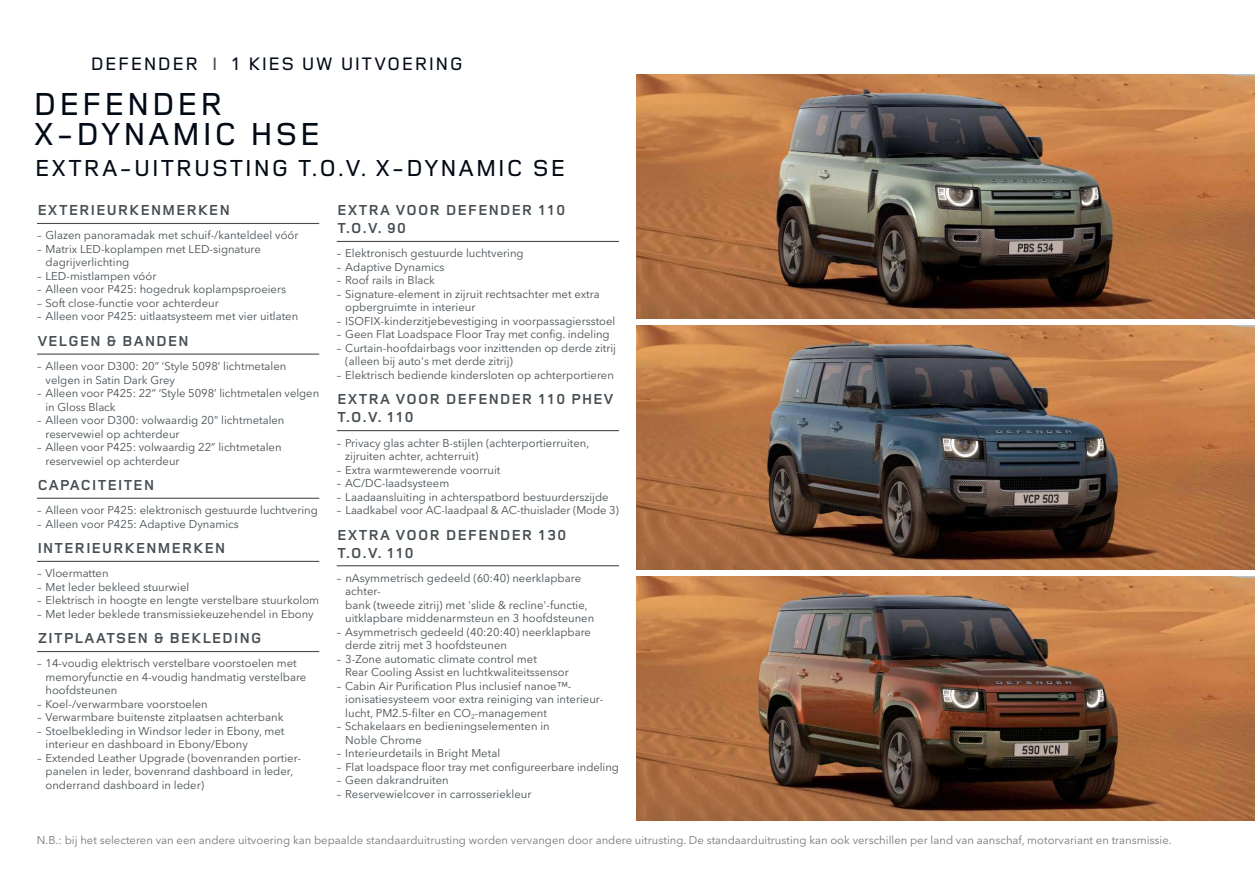
<style>
.page{position:relative;width:1255px;height:893px;background:#fff}
.page>*{position:absolute;margin:0;border:0;box-sizing:border-box;transform-origin:0 0}
.t1{font:500 33px/30px "Land Rover Wide";color:#020a16}
.t2{font:500 24px "Land Rover Wide";color:#020a16}
.t3{font:500 18.75px "Land Rover Wide";color:#020a16}
.t4{font:700 15px/18px "Land Rover Wide";color:#464e53}
.t5{font:11.25px/13.5px "Avenir Next W1 G";color:#464e53}
.t6{font:11.25px "Avenir Next W1 G";color:#757777}
.s1{color:#464e53}
</style>
<div class="page">
<hr style="left:37px;top:223px;width:282px;height:1px;background:#464e53">
<hr style="left:37px;top:354px;width:282px;height:1px;background:#464e53">
<hr style="left:37px;top:498px;width:282px;height:1px;background:#464e53">
<hr style="left:37px;top:561px;width:282px;height:1px;background:#464e53">
<hr style="left:37px;top:651px;width:282px;height:1px;background:#464e53">
<hr style="left:337px;top:241px;width:282px;height:1px;background:#464e53">
<hr style="left:337px;top:430px;width:282px;height:1px;background:#464e53">
<hr style="left:337px;top:565px;width:282px;height:1px;background:#464e53">
<img style="left:636px;top:576px;width:618px;height:245px">
<img style="left:636px;top:74px;width:618px;height:245px">
<img style="left:636px;top:325px;width:618px;height:245px">
<h3 class="t3" style="left:90px;top:50px;width:375px">DEFENDER <span class="s1">I</span> 1 KIES UW UITVOERING</h3>
<h1 class="t1" style="left:33px;top:87px;width:290px">DEFENDER<br>X-DYNAMIC HSE</h1>
<h2 class="t2" style="left:34px;top:151px;width:534px">EXTRA-UITRUSTING T.O.V. X-DYNAMIC SE</h2>
<h3 class="t4" style="left:37px;top:201px;width:195px">EXTERIEURKENMERKEN</h3>
<p class="t5" style="left:37px;top:229px;width:263px">– Glazen panoramadak met schuif-/kanteldeel vóór</p>
<p class="t5" style="left:45px;top:242px;width:217px;text-indent:-9px">– Matrix LED-koplampen met LED-signature dagrijverlichting</p>
<p class="t5" style="left:37px;top:269px;width:121px">– LED-mistlampen vóór</p>
<p class="t5" style="left:37px;top:283px;width:250px">– Alleen voor P425: hogedruk koplampsproeiers</p>
<p class="t5" style="left:37px;top:296px;width:183px">– Soft close-functie voor achterdeur</p>
<p class="t5" style="left:37px;top:310px;width:263px">– Alleen voor P425: uitlaatsysteem met vier uitlaten</p>
<h3 class="t4" style="left:37px;top:331px;width:154px">VELGEN &amp; BANDEN</h3>
<p class="t5" style="left:45px;top:359px;width:242px;text-indent:-9px">– Alleen voor D300: 20” ‘Style 5098’ lichtmetalen velgen in Satin Dark Grey</p>
<p class="t5" style="left:45px;top:386px;width:275px;text-indent:-9px">– Alleen voor P425: 22” ‘Style 5098’ lichtmetalen velgen in Gloss Black</p>
<p class="t5" style="left:45px;top:413px;width:240px;text-indent:-9px">– Alleen voor D300: volwaardig 20” lichtmetalen reservewiel op achterdeur</p>
<p class="t5" style="left:45px;top:440px;width:237px;text-indent:-9px">– Alleen voor P425: volwaardig 22” lichtmetalen reservewiel op achterdeur</p>
<h3 class="t4" style="left:37px;top:475px;width:119px">CAPACITEITEN</h3>
<p class="t5" style="left:37px;top:503px;width:282px">– Alleen voor P425: elektronisch gestuurde luchtvering</p>
<p class="t5" style="left:37px;top:517px;width:203px">– Alleen voor P425: Adaptive Dynamics</p>
<h3 class="t4" style="left:37px;top:538px;width:190px">INTERIEURKENMERKEN</h3>
<p class="t5" style="left:37px;top:567px;width:73px">– Vloermatten</p>
<p class="t5" style="left:37px;top:580px;width:154px">– Met leder bekleed stuurwiel</p>
<p class="t5" style="left:37px;top:594px;width:284px">– Elektrisch in hoogte en lengte verstelbare stuurkolom</p>
<p class="t5" style="left:37px;top:607px;width:278px">– Met leder beklede transmissiekeuzehendel in Ebony</p>
<h3 class="t4" style="left:37px;top:629px;width:227px">ZITPLAATSEN &amp; BEKLEDING</h3>
<p class="t5" style="left:45px;top:657px;width:262px;text-indent:-9px">– 14-voudig elektrisch verstelbare voorstoelen met memoryfunctie en 4-voudig handmatig verstelbare hoofdsteunen</p>
<p class="t5" style="left:37px;top:697px;width:172px">– Koel-/verwarmbare voorstoelen</p>
<p class="t5" style="left:37px;top:711px;width:248px">– Verwarmbare buitenste zitplaatsen achterbank</p>
<p class="t5" style="left:45px;top:724px;width:240px;text-indent:-9px">– Stoelbekleding in Windsor leder in Ebony, met interieur en dashboard in Ebony/Ebony</p>
<p class="t5" style="left:45px;top:751px;width:257px;text-indent:-9px">– Extended Leather Upgrade (bovenranden portier&shy;panelen in leder, bovenrand dashboard in leder, onderrand dashboard in leder)</p>
<h3 class="t4" style="left:337px;top:201px;width:230px">EXTRA VOOR DEFENDER 110<br>T.O.V. 90</h3>
<p class="t5" style="left:337px;top:247px;width:188px">– Elektronisch gestuurde luchtvering</p>
<p class="t5" style="left:337px;top:260px;width:109px">– Adaptive Dynamics</p>
<p class="t5" style="left:337px;top:274px;width:100px">– Roof rails in Black</p>
<p class="t5" style="left:345px;top:287px;width:256px;text-indent:-9px">– Signature-element in zijruit rechtsachter met extra opbergruimte in interieur</p>
<p class="t5" style="left:337px;top:314px;width:280px">– ISOFIX-kinderzitjebevestiging in voorpassagiersstoel</p>
<p class="t5" style="left:337px;top:328px;width:274px">– Geen Flat Loadspace Floor Tray met config. indeling</p>
<p class="t5" style="left:345px;top:341px;width:272px;text-indent:-9px">– Curtain-hoofdairbags voor inzittenden op derde zitrij (alleen bij auto's met derde zitrij)</p>
<p class="t5" style="left:337px;top:368px;width:278px">– Elektrisch bediende kindersloten op achterportieren</p>
<h3 class="t4" style="left:337px;top:390px;width:279px">EXTRA VOOR DEFENDER 110 PHEV<br>T.O.V. 110</h3>
<p class="t5" style="left:345px;top:436px;width:245px;text-indent:-9px">– Privacy glas achter B-stijlen (achterportierruiten, zijruiten achter, achterruit)</p>
<p class="t5" style="left:337px;top:463px;width:165px">– Extra warmtewerende voorruit</p>
<p class="t5" style="left:337px;top:476px;width:114px">– AC/DC-laadsysteem</p>
<p class="t5" style="left:337px;top:490px;width:273px">– Laadaansluiting in achterspatbord bestuurderszijde</p>
<p class="t5" style="left:337px;top:503px;width:284px">– Laadkabel voor AC-laadpaal &amp; AC-thuislader (Mode 3)</p>
<h3 class="t4" style="left:337px;top:525px;width:232px">EXTRA VOOR DEFENDER 130<br>T.O.V. 110</h3>
<p class="t5" style="left:345px;top:571px;width:250px;text-indent:-9px">– nAsymmetrisch gedeeld (60:40) neerklapbare achter-<br>bank (tweede zitrij) met 'slide &amp; recline'-functie, uitklapbare middenarmsteun en 3 hoofdsteunen</p>
<p class="t5" style="left:345px;top:625px;width:247px;text-indent:-9px">– Asymmetrisch gedeeld (40:20:40) neerklapbare derde zitrij met 3 hoofdsteunen</p>
<p class="t5" style="left:345px;top:652px;width:225px;text-indent:-9px">– 3-Zone automatic climate control met<br>Rear Cooling Assist en luchtkwaliteitssensor</p>
<p class="t5" style="left:345px;top:679px;width:259px;text-indent:-9px">– Cabin Air Purification Plus inclusief nanoe™- ionisatiesysteem voor extra reiniging van interieur&shy;lucht, PM2.5-filter en CO<sub>2</sub>-management</p>
<p class="t5" style="left:345px;top:719px;width:206px;text-indent:-9px">– Schakelaars en bedieningselementen in<br>Noble Chrome</p>
<p class="t5" style="left:337px;top:746px;width:165px">– Interieurdetails in Bright Metal</p>
<p class="t5" style="left:337px;top:760px;width:284px">– Flat loadspace floor tray met configureerbare indeling</p>
<p class="t5" style="left:337px;top:773px;width:113px">– Geen dakrandruiten</p>
<p class="t5" style="left:337px;top:787px;width:196px">– Reservewielcover in carrosseriekleur</p>
<p class="t6" style="left:37px;top:833px;width:1136px">N.B.: bij het selecteren van een andere uitvoering kan bepaalde standaarduitrusting worden vervangen door andere uitrusting. De standaarduitrusting kan ook verschillen per land van aanschaf, motorvariant en transmissie.</p>
</div>
